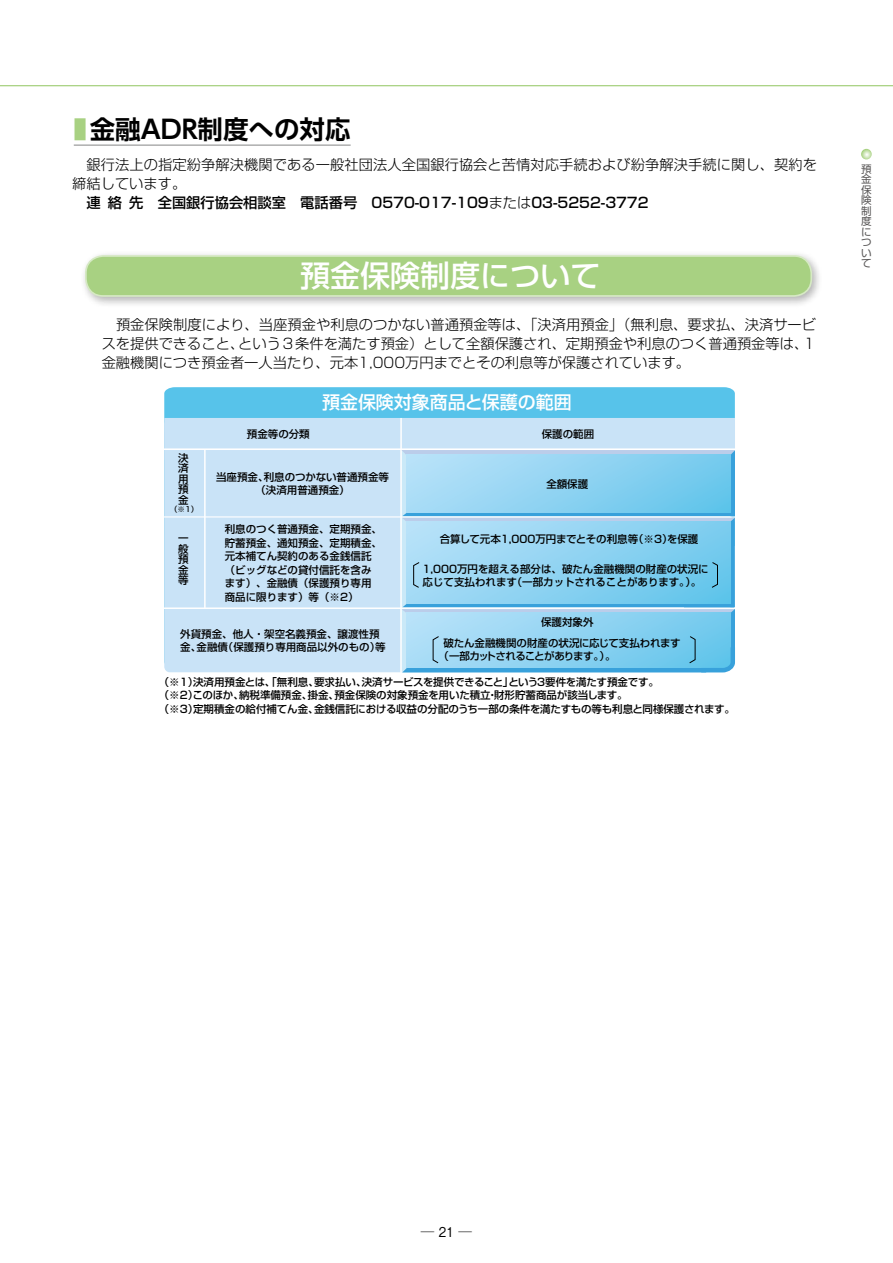
<style>
.page{position:relative;width:893px;height:1263px;background:#fff}
.page>*{position:absolute;margin:0;border:0;box-sizing:border-box;transform-origin:0 0}
.t1{font:500 30px "Shin Go Pro";color:#fff}
.t2{font:700 25.5px "UD Shin Go Pro De";color:#000}
.t3{font:500 18px "Shin Go Pro";color:#fff}
.t4{font:300 14.25px/18.8px "Shin Go Pro";letter-spacing:.005em;color:#000;text-align:justify}
.t5{font:500 13.5px "Gothic BBB Pro";color:#000}
.t6{font:500 10.5px/10.5px "Shin Go Pro";color:#000}
.t7{font:500 10.5px "Shin Go Pro";letter-spacing:-.065em;color:#000}
.t8{font:10.5px/10.5px "Shin Go Pro";color:#595757;text-align:justify}
.t9{font:500 7.5px "Shin Go Pro";color:#000}
.s1{font-family:"Gothic MB101 Pro De";color:#a8d182}
.s2{font-weight:500}
</style>
<div class="page">
<div style="left:164px;top:387px;width:571px;height:31px;background:#57c3ea"></div>
<div style="left:164px;top:460px;width:236px;height:212px;background:#c9e3f7"></div>
<div style="left:164px;top:418px;width:571px;height:42px;background:#c9e3f7"></div>
<hr style="left:204px;top:450px;width:2px;height:158px;background:#fff">
<hr style="left:400px;top:418px;width:2px;height:259px;background:#fff">
<svg style="left:357px;top:660px;width:4px;height:10px"></svg>
<hr style="left:155px;top:607px;width:597px;height:2px;background:#fff">
<hr style="left:162px;top:516px;width:574px;height:1px;background:#fff">
<hr style="left:155px;top:448px;width:588px;height:2px;background:#fff">
<svg style="left:401px;top:450px;width:334px;height:223px;background:#8ed0f0"></svg>
<div style="left:80px;top:250px;width:743px;height:58px;background:#000;opacity:.3"></div>
<div style="left:86px;top:256px;width:725px;height:40px;background:#a8d182;border-radius:17px"></div>
<div style="left:85px;top:255px;width:727px;height:42px;border:2px solid #d6e9c4;border-radius:17px"></div>
<hr style="left:74px;top:144px;width:277px;height:2px;background:#9fa0a0">
<svg style="left:861px;top:149px;width:11px;height:10px"></svg>
<hr style="left:0;top:85px;width:893px;height:1px;background:#a8d182">
<h2 class="t2" style="left:74px;top:108px;width:278px"><span class="s1">■</span> 金融ADR制度への対応</h2>
<h3 class="t4" style="left:72px;top:154px;width:746px;text-align:left">　銀行法上の指定紛争解決機関である一般社団法人全国銀行協会と苦情対応手続および紛争解決手続に関し、契約を締結しています。<br><span class="s2">　連絡先　全国銀行協会相談室　電話番号　0570-017-109</span>または<span class="s2">03-5252-3772</span></h3>
<h1 class="t1" style="left:300px;top:251px;width:301px">預金保険制度について</h1>
<h3 class="t4" style="left:102px;top:313px;width:716px">　預金保険制度により、当座預金や利息のつかない普通預金等は、「決済用預金」（無利息、要求払、決済サービスを提供できること、という３条件を満たす預金）として全額保護され、定期預金や利息のつく普通預金等は、１金融機関につき預金者一人当たり、元本1,000万円までとその利息等が保護されています。</h3>
<h3 class="t3" style="left:322px;top:388px;width:251px">預金保険対象商品と保護の範囲</h3>
<p class="t6" style="left:247px;top:427px;width:64px">預金等の分類</p>
<p class="t6" style="left:542px;top:427px;width:54px">保護の範囲</p>
<p class="t6" style="left:178px;top:451px;width:12px;text-align:justify">決済用預金</p>
<p class="t6" style="left:178px;top:532px;width:12px;text-align:justify">一般預金等</p>
<p class="t9" style="left:170px;top:503px;width:30px">（※1）</p>
<p class="t6" style="left:216px;top:469px;width:174px;line-height:13.5px;text-align:center">当座預金、利息のつかない普通預金等（決済用普通預金）</p>
<p class="t6" style="left:225px;top:521px;width:159px;line-height:13.5px">利息のつく普通預金、定期預金、貯蓄預金、通知預金、定期積金、元本補てん契約のある金銭信託（ビッグなどの貸付信託を含みます）、金融債（保護預り専用商品に限ります）等（※2）</p>
<p class="t6" style="left:180px;top:627px;width:207px;line-height:12.6px">外貨預金、他人・架空名義預金、譲渡性預金、金融債（保護預り専用商品以外のもの）等</p>
<p class="t6" style="left:546px;top:477px;width:43px">全額保護</p>
<p class="t6" style="left:440px;top:533px;width:260px">合算して元本1,000万円までとその利息等（※3）を保護</p>
<p class="t6" style="left:423px;top:561px;width:288px;line-height:12.6px">1,000万円を超える部分は、破たん金融機関の財産の状況に応じて支払われます（一部カットされることがあります。）。</p>
<p class="t6" style="left:444px;top:610px;width:238px;line-height:21.1px;text-indent:97px">保護対象外<br>破たん金融機関の財産の状況に応じて支払われます</p>
<p class="t7" style="left:439px;top:647px;width:178px">（一部カットされることがあります。）。</p>
<p class="t6" style="left:159px;top:674px;width:578px;line-height:13.5px">（※1）決済用預金とは、「無利息、要求払い、決済サービスを提供できること」という3要件を満たす預金です。<br>（※2）このほか、納税準備預金、掛金、預金保険の対象預金を用いた積立・財形貯蓄商品が該当します。<br>（※3）定期積金の給付補てん金、金銭信託における収益の分配のうち一部の条件を満たすもの等も利息と同様保護されます。</p>
<p class="t8" style="left:861px;top:162px;width:12px">預金保険制度について</p>
<p class="t5" style="left:421px;top:1221px;width:53px">─ 21 ─</p>
</div>
